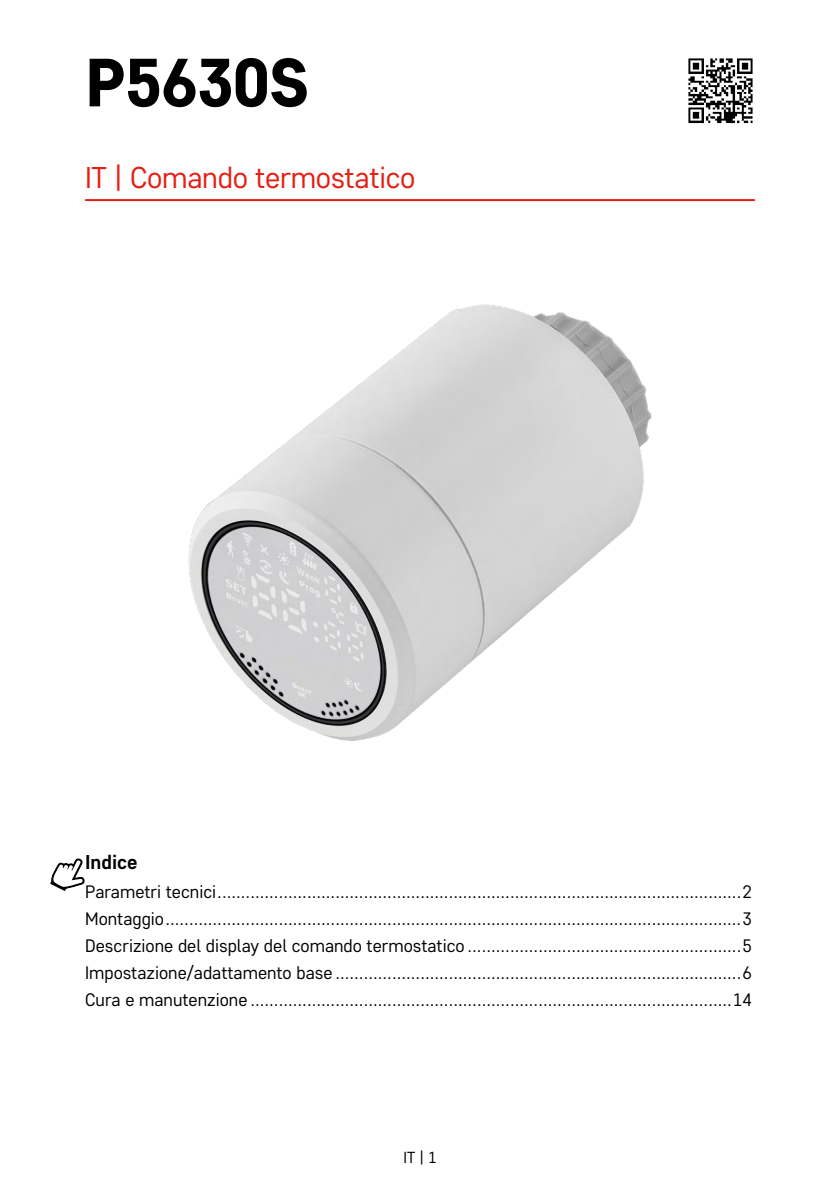
<style>
.page{position:relative;width:840px;height:1191px;background:#fff}
.page>*{position:absolute;margin:0;border:0;box-sizing:border-box;transform-origin:0 0}
.t1{font:800 68px "Core Sans D65";letter-spacing:-.02em;color:#000}
.t2{font:30px "Core Sans D35";letter-spacing:-.01em;color:#e41f13}
.t3{font:700 20px "Core Sans D55";color:#000}
.t4{font:18px/26.8px "Core Sans D35";color:#000;text-align:justify}
.t5{font:16px "Core Sans D35";color:#000}
</style>
<div class="page">
<hr style="left:85px;top:199px;width:669px;height:2px;background:#e41f13">
<img style="left:188px;top:304px;width:464px;height:437px">
<img style="left:688px;top:58px;width:65px;height:66px">
<svg style="left:50px;top:858px;width:35px;height:33px"></svg>
<h1 class="t1" style="left:85px;top:38px;width:225px">P5630S</h1>
<h2 class="t2" style="left:85px;top:158px;width:331px">IT | Comando termostatico</h2>
<p class="t3" style="left:85px;top:848px;width:54px">Indice</p>
<p class="t4" style="left:85px;top:878px;width:668px">Parametri tecnici...............................................................................................................2<br>Montaggio..........................................................................................................................3<br>Descrizione del display del comando termostatico ..........................................................5<br>Impostazione/adattamento base ......................................................................................6<br>Cura e manutenzione ......................................................................................................14</p>
<p class="t5" style="left:403px;top:1146px;width:35px">IT | 1</p>
</div>
